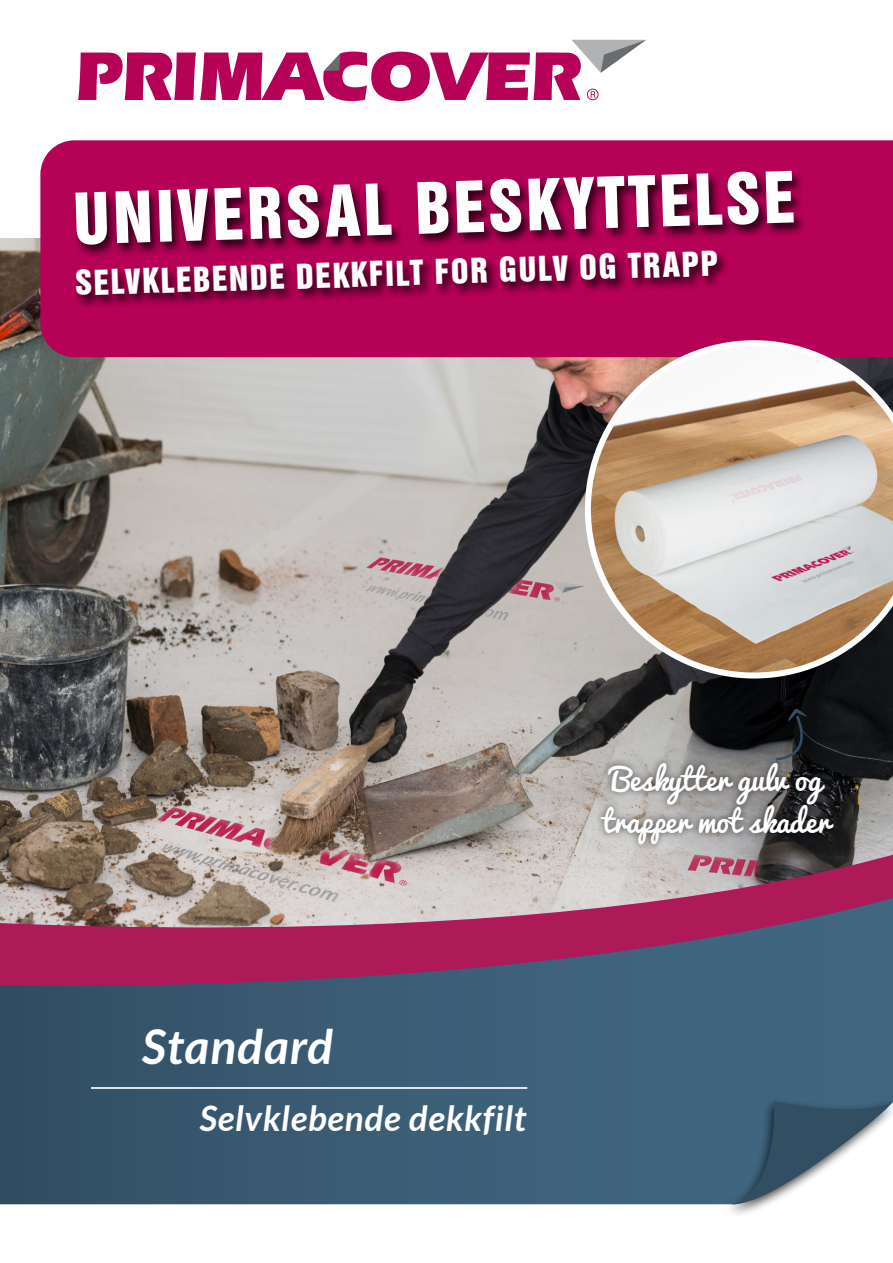
<style>
.page{position:relative;width:893px;height:1263px;background:#fff}
.page>*{position:absolute;margin:0;border:0;box-sizing:border-box;transform-origin:0 0}
.t1{font:64.5px "Swiss 921 BT Regular A";color:#fff}
.t2{font:italic 700 48px "Lato";letter-spacing:.02em;color:#fff}
.t3{font:italic 700 35.1px "Lato";letter-spacing:.02em;color:#fff}
.t4{font:31.5px "Swiss 921 BT Regular A";color:#fff}
.t5{font:30px/42px "Pacifico";color:#fff}
</style>
<div class="page">
<img style="left:0;top:238px;width:893px;height:600px">
<svg style="left:0;top:1092px;width:893px;height:112px;background:#395b73"></svg>
<div style="left:722px;top:1096px;width:171px;height:122px;background:#000;opacity:.75"></div>
<svg style="left:732px;top:1100px;width:161px;height:106px"></svg>
<div style="left:40px;top:140px;width:853px;height:217px;background:#b50156"></div>
<svg style="left:78px;top:40px;width:568px;height:61px"></svg>
<svg style="left:585px;top:340px;width:308px;height:338px;background:#c3ada2"></svg>
<svg style="left:0;top:838px;width:893px;height:254px;background:#73647c"></svg>
<div style="left:594px;top:755px;width:247px;height:96px;background:#000;opacity:.6"></div>
<svg style="left:774px;top:708px;width:40px;height:54px;background:#1b1f22"></svg>
<div style="left:72px;top:169px;width:734px;height:140px;background:#000;opacity:.75"></div>
<h1 class="t1" style="left:72px;top:178px;width:723px;rotate:-2deg">UNIVERSAL BESKYTTELSE</h1>
<p class="t4" style="left:75px;top:264px;width:644px;rotate:-2deg">SELVKLEBENDE DEKKFILT FOR GULV OG TRAPP</p>
<h2 class="t2" style="left:142px;top:1019px;width:193px">Standard</h2>
<p class="t3" style="left:200px;top:1098px;width:328px">Selvklebende dekkfilt</p>
<p class="t5" style="left:602px;top:759px;width:229px">Beskytter gulv og trapper mot skader</p>
</div>
